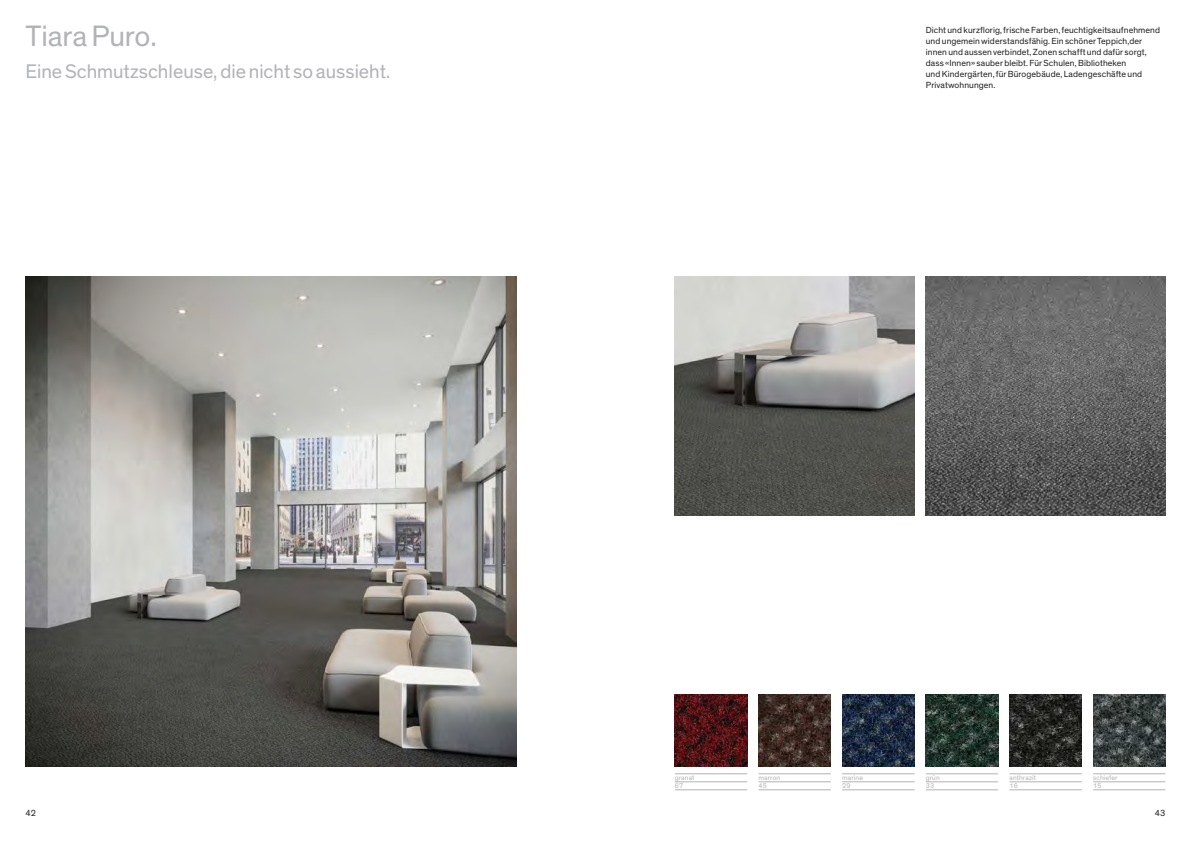
<style>
.page{position:relative;width:1191px;height:842px;background:#fff}
.page>*{position:absolute;margin:0;border:0;box-sizing:border-box;transform-origin:0 0}
.t1{font:30px "Theinhardt";letter-spacing:-.005em;color:#b2b3b7}
.t2{font:20px "Theinhardt";color:#b2b3b7}
.t3{font:9px/11px "Theinhardt";letter-spacing:.01em;color:#231f20}
.t4{font:7px/8px "Theinhardt";letter-spacing:.015em;color:#b2b3b7}
</style>
<div class="page">
<img style="left:26px;top:276px;width:490px;height:491px">
<img style="left:926px;top:276px;width:239px;height:240px">
<img style="left:675px;top:276px;width:239px;height:240px">
<img style="left:1093px;top:694px;width:72px;height:73px">
<img style="left:1009px;top:694px;width:72px;height:73px">
<hr style="left:758px;top:773px;width:73px;height:1px;background:#b2b3b7">
<hr style="left:758px;top:781px;width:73px;height:1px;background:#b2b3b7">
<hr style="left:758px;top:789px;width:73px;height:1px;background:#b2b3b7">
<hr style="left:675px;top:773px;width:72px;height:1px;background:#b2b3b7">
<hr style="left:675px;top:781px;width:72px;height:1px;background:#b2b3b7">
<hr style="left:675px;top:789px;width:72px;height:1px;background:#b2b3b7">
<hr style="left:1093px;top:773px;width:72px;height:1px;background:#b2b3b7">
<hr style="left:1093px;top:781px;width:72px;height:1px;background:#b2b3b7">
<hr style="left:1093px;top:789px;width:72px;height:1px;background:#b2b3b7">
<hr style="left:1009px;top:773px;width:72px;height:1px;background:#b2b3b7">
<hr style="left:1009px;top:781px;width:72px;height:1px;background:#b2b3b7">
<hr style="left:1009px;top:789px;width:72px;height:1px;background:#b2b3b7">
<img style="left:758px;top:694px;width:73px;height:73px">
<img style="left:675px;top:694px;width:72px;height:73px">
<hr style="left:842px;top:773px;width:72px;height:1px;background:#b2b3b7">
<hr style="left:842px;top:781px;width:72px;height:1px;background:#b2b3b7">
<hr style="left:842px;top:789px;width:72px;height:1px;background:#b2b3b7">
<img style="left:842px;top:694px;width:72px;height:73px">
<hr style="left:926px;top:773px;width:72px;height:1px;background:#b2b3b7">
<hr style="left:926px;top:781px;width:72px;height:1px;background:#b2b3b7">
<hr style="left:926px;top:789px;width:72px;height:1px;background:#b2b3b7">
<img style="left:926px;top:694px;width:72px;height:73px">
<h1 class="t1" style="left:26px;top:18px;width:133px">Tiara Puro.</h1>
<h2 class="t2" style="left:26px;top:60px;width:366px">Eine Schmutzschleuse, die nicht so aussieht.</h2>
<p class="t3" style="left:926px;top:24px;width:236px">Dicht und kurzflorig, frische Farben, feuchtigkeitsaufnehmend und ungemein widerstandsfähig. Ein schöner Teppich,der innen und aussen verbindet, Zonen schafft und dafür sorgt, dass «Innen» sauber bleibt. Für Schulen, Bibliotheken<br>und Kindergärten, für Bürogebäude, Ladengeschäfte und Privatwohnungen.</p>
<p class="t4" style="left:675px;top:774px;width:21px">granat<br>67</p>
<p class="t4" style="left:1093px;top:774px;width:26px">schiefer<br>15</p>
<p class="t4" style="left:1009px;top:774px;width:28px">anthrazit<br>16</p>
<p class="t4" style="left:842px;top:774px;width:22px">marine<br>29</p>
<p class="t4" style="left:926px;top:774px;width:15px">grün<br>33</p>
<p class="t4" style="left:758px;top:774px;width:23px">marron<br>45</p>
<p class="t3" style="left:26px;top:808px;width:12px">42</p>
<p class="t3" style="left:1154px;top:808px;width:12px">43</p>
</div>
